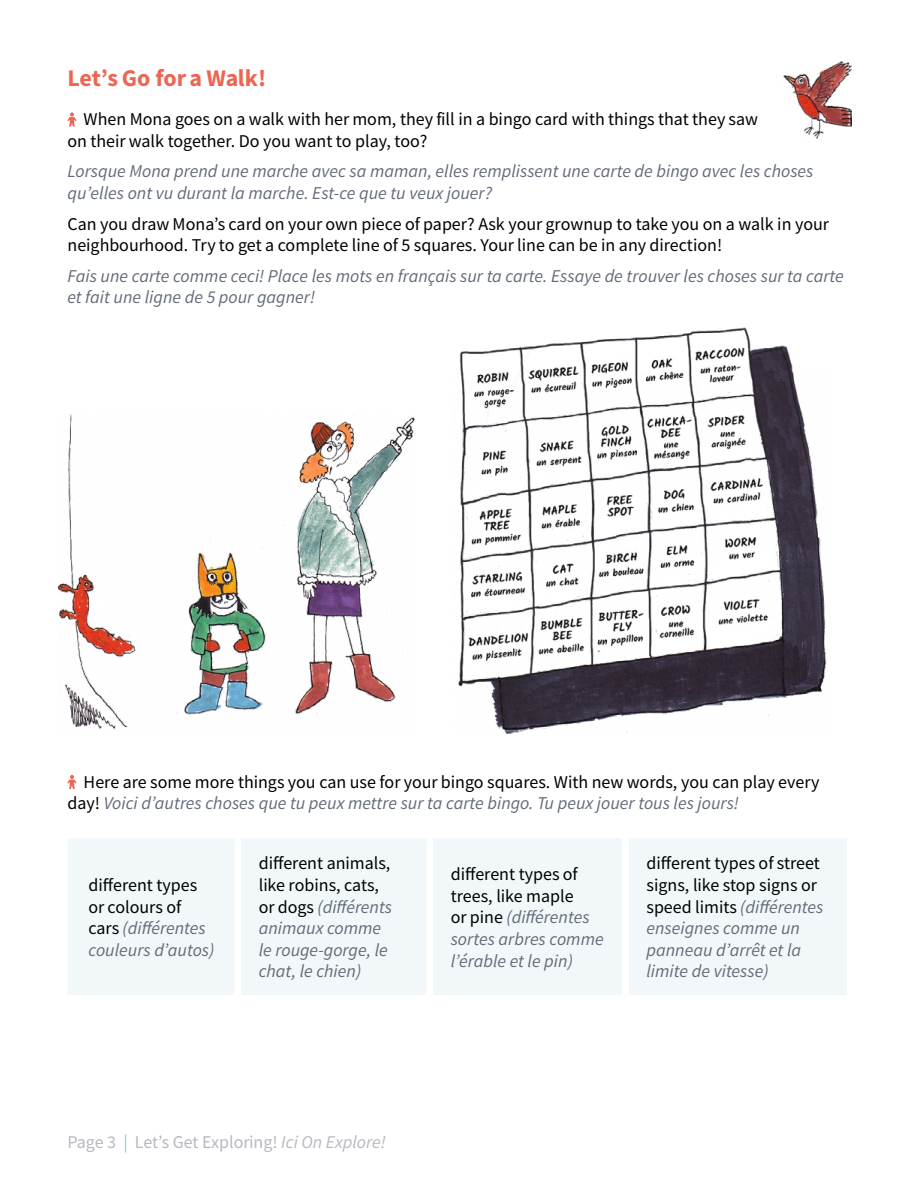
<style>
.page{position:relative;width:918px;height:1188px;background:#fff}
.page>*{position:absolute;margin:0;border:0;box-sizing:border-box;transform-origin:0 0}
.t1{font:24px "Source Sans Variable";letter-spacing:.04em;color:#ed6654}
.t2{font:italic 18px/21.6px "Source Sans Variable";letter-spacing:.015em;color:#636b78}
.t3{font:18px/21.6px "Source Sans Variable";letter-spacing:.02em;color:#000}
.t4{font:18px "Source Sans Variable";letter-spacing:.015em;color:#b6b9c0}
.s1{font-style:italic;color:#636b78}
.s2{font-style:normal;color:#000}
.s3{color:#9ac5d1}
.s4{font-style:italic}
</style>
<div class="page">
<svg style="left:67px;top:113px;width:9px;height:14px"></svg>
<svg style="left:67px;top:775px;width:9px;height:14px"></svg>
<div style="left:68px;top:839px;width:779px;height:156px;background:#f2f8f9"></div>
<div style="left:234px;top:838px;width:7px;height:157px;background:#fff"></div>
<div style="left:426px;top:838px;width:7px;height:157px;background:#fff"></div>
<div style="left:622px;top:838px;width:7px;height:157px;background:#fff"></div>
<img style="left:58px;top:415px;width:357px;height:314px">
<img style="left:783px;top:61px;width:68px;height:78px">
<img style="left:458px;top:327px;width:369px;height:407px">
<h1 class="t1" style="left:68px;top:63px;width:198px">Let’s Go for a Walk!</h1>
<p class="t3" style="left:67px;top:108px;width:691px;text-indent:16px">When Mona goes on a walk with her mom, they fill in a bingo card with things that they saw on their walk together. Do you want to play, too?</p>
<p class="t2" style="left:67px;top:161px;width:747px">Lorsque Mona prend une marche avec sa maman, elles remplissent une carte de bingo avec les choses qu’elles ont vu durant la marche. Est-ce que tu veux jouer?</p>
<p class="t3" style="left:67px;top:213px;width:762px">Can you draw Mona’s card on your own piece of paper? Ask your grownup to take you on a walk in your neighbourhood. Try to get a complete line of 5 squares. Your line can be in any direction!</p>
<p class="t2" style="left:67px;top:265px;width:778px">Fais une carte comme ceci! Place les mots en français sur ta carte. Essaye de trouver les choses sur ta carte et fait une ligne de 5 pour gagner!</p>
<p class="t3" style="left:67px;top:771px;width:753px;text-indent:16px">Here are some more things you can use for your bingo squares. With new words, you can play every day! <span class="s1">Voici d’autres choses que tu peux mettre sur ta carte bingo. Tu peux jouer tous les jours!</span></p>
<p class="t3" style="left:88px;top:874px;width:127px">different types or colours of cars <span class="s1">(différentes couleurs d’autos)</span></p>
<p class="t2" style="left:259px;top:853px;width:135px"><span class="s2">different animals, like robins, cats, or dogs</span> (différents animaux comme le rouge-gorge, le chat, le chien)</p>
<p class="t2" style="left:451px;top:864px;width:154px"><span class="s2">different types of trees, like maple<br>or pine</span> (différentes sortes arbres comme l’érable et le pin)</p>
<p class="t2" style="left:646px;top:853px;width:178px"><span class="s2">different types of street signs, like stop signs or speed limits</span> (différentes enseignes comme un panneau d’arrêt et la limite de vitesse)</p>
<p class="t4" style="left:68px;top:1131px;width:319px">Page 3 <span class="s3">|</span> Let’s Get Exploring! <span class="s4">Ici On Explore!</span></p>
</div>
